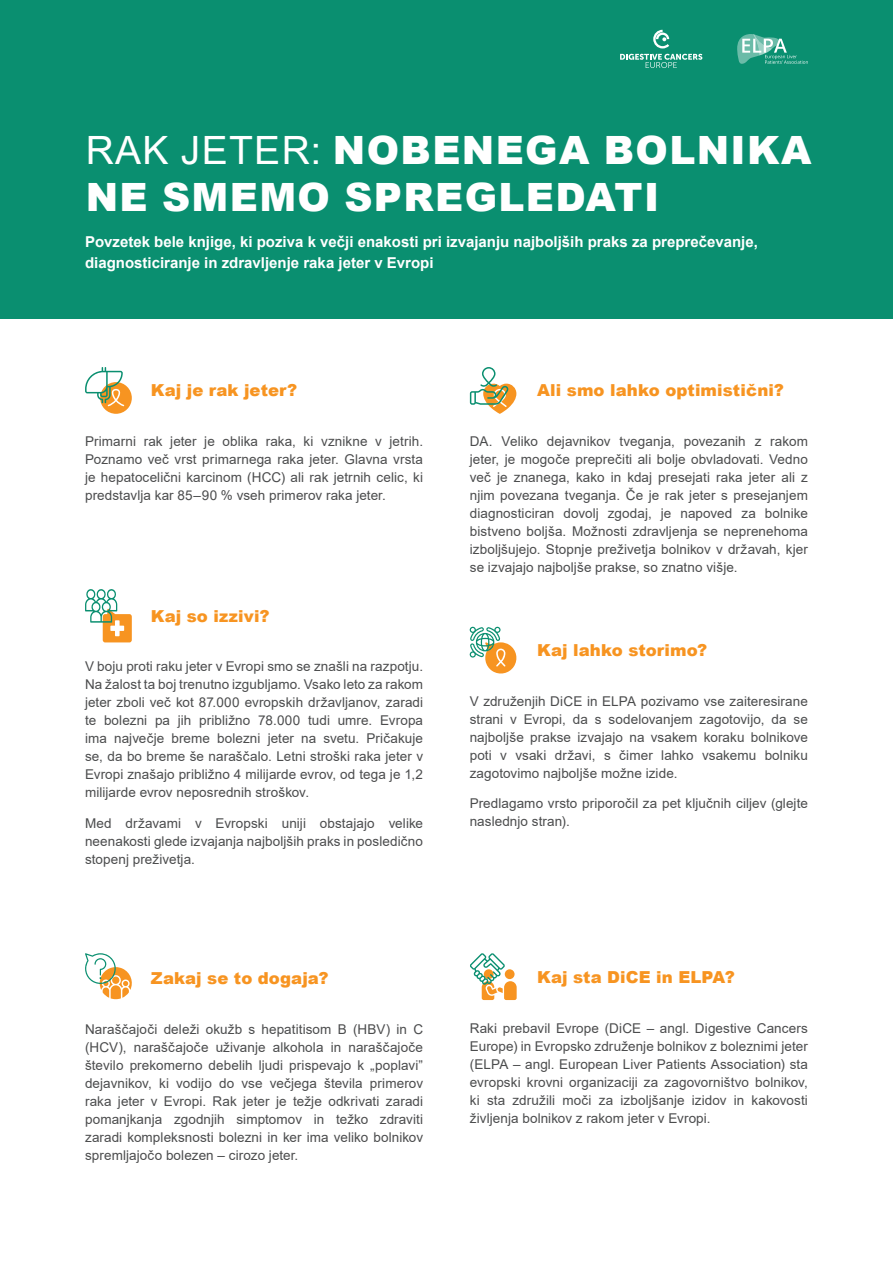
<style>
.page{position:relative;width:893px;height:1263px;background:#fff}
.page>*{position:absolute;margin:0;border:0;box-sizing:border-box;transform-origin:0 0}
.t1{font:900 39px/46.8px "Arial";letter-spacing:.035em;color:#fff}
.t2{font:900 16.5px "Arial";letter-spacing:.005em;color:#f79421}
.t3{font:700 15px/21px "Arial";color:#fff}
.t4{font:13.5px/18px "Arial";letter-spacing:.005em;color:#4b4c4d;text-align:justify}
.s1{font-weight:400}
</style>
<div class="page">
<div style="left:0;top:0;width:893px;height:319px;background:#0a8f70"></div>
<svg style="left:85px;top:367px;width:47px;height:47px"></svg>
<svg style="left:85px;top:589px;width:47px;height:53px"></svg>
<svg style="left:85px;top:953px;width:47px;height:46px"></svg>
<svg style="left:470px;top:367px;width:46px;height:47px"></svg>
<svg style="left:470px;top:627px;width:47px;height:47px"></svg>
<svg style="left:470px;top:953px;width:47px;height:47px"></svg>
<svg style="left:653px;top:30px;width:16px;height:18px"></svg>
<svg style="left:620px;top:54px;width:82px;height:14px"></svg>
<svg style="left:737px;top:34px;width:71px;height:30px"></svg>
<h1 class="t1" style="left:86px;top:126px;width:727px"><span class="s1">RAK JETER:</span> NOBENEGA BOLNIKA<br>NE SMEMO SPREGLEDATI</h1>
<p class="t3" style="left:85px;top:231px;width:674px">Povzetek bele knjige, ki poziva k večji enakosti pri izvajanju najboljših praks za preprečevanje, diagnosticiranje in zdravljenje raka jeter v Evropi</p>
<p class="t2" style="left:151px;top:378px;width:148px">Kaj je rak jeter?</p>
<p class="t4" style="left:85px;top:432px;width:340px">Primarni rak jeter je oblika raka, ki vznikne v jetrih.<br>Poznamo več vrst primarnega raka jeter. Glavna vrsta je hepatocelični karcinom (HCC) ali rak jetrnih celic, ki predstavlja kar 85–90 % vseh primerov raka jeter.</p>
<p class="t2" style="left:151px;top:604px;width:120px">Kaj so izzivi?</p>
<p class="t4" style="left:85px;top:657px;width:340px">V boju proti raku jeter v Evropi smo se znašli na razpotju.<br>Na žalost ta boj trenutno izgubljamo. Vsako leto za rakom jeter zboli več kot 87.000 evropskih državljanov, zaradi te bolezni pa jih približno 78.000 tudi umre. Evropa ima največje breme bolezni jeter na svetu. Pričakuje se, da bo breme še naraščalo. Letni stroški raka jeter v Evropi znašajo približno 4 milijarde evrov, od tega je 1,2 milijarde evrov neposrednih stroškov.</p>
<p class="t4" style="left:85px;top:814px;width:340px">Med državami v Evropski uniji obstajajo velike neenakosti glede izvajanja najboljših praks in posledično stopenj preživetja.</p>
<p class="t2" style="left:151px;top:966px;width:179px">Zakaj se to dogaja?</p>
<p class="t4" style="left:85px;top:1020px;width:340px">Naraščajoči deleži okužb s hepatitisom B (HBV) in C (HCV), naraščajoče uživanje alkohola in naraščajoče število prekomerno debelih ljudi prispevajo k „poplavi” dejavnikov, ki vodijo do vse večjega števila primerov raka jeter v Evropi. Rak jeter je težje odkrivati zaradi pomanjkanja zgodnjih simptomov in težko zdraviti zaradi kompleksnosti bolezni in ker ima veliko bolnikov spremljajočo bolezen – cirozo jeter.</p>
<p class="t2" style="left:537px;top:378px;width:248px">Ali smo lahko optimistični?</p>
<p class="t4" style="left:470px;top:432px;width:340px">DA. Veliko dejavnikov tveganja, povezanih z rakom jeter, je mogoče preprečiti ali bolje obvladovati. Vedno več je znanega, kako in kdaj presejati raka jeter ali z njim povezana tveganja. Če je rak jeter s presejanjem diagnosticiran dovolj zgodaj, je napoved za bolnike bistveno boljša. Možnosti zdravljenja se neprenehoma izboljšujejo. Stopnje preživetja bolnikov v državah, kjer se izvajajo najboljše prakse, so znatno višje.</p>
<p class="t2" style="left:537px;top:638px;width:172px">Kaj lahko storimo?</p>
<p class="t4" style="left:470px;top:692px;width:340px">V združenjih DiCE in ELPA pozivamo vse zaiteresirane strani v Evropi, da s sodelovanjem zagotovijo, da se najboljše prakse izvajajo na vsakem koraku bolnikove poti v vsaki državi, s čimer lahko vsakemu bolniku zagotovimo najboljše možne izide.</p>
<p class="t4" style="left:470px;top:794px;width:340px">Predlagamo vrsto priporočil za pet ključnih ciljev (glejte naslednjo stran).</p>
<p class="t2" style="left:537px;top:965px;width:199px">Kaj sta DiCE in ELPA?</p>
<p class="t4" style="left:470px;top:1019px;width:340px">Raki prebavil Evrope (DiCE – angl. Digestive Cancers Europe) in Evropsko združenje bolnikov z boleznimi jeter (ELPA – angl. European Liver Patients Association) sta evropski krovni organizaciji za zagovorništvo bolnikov, ki sta združili moči za izboljšanje izidov in kakovosti življenja bolnikov z rakom jeter v Evropi.</p>
</div>
